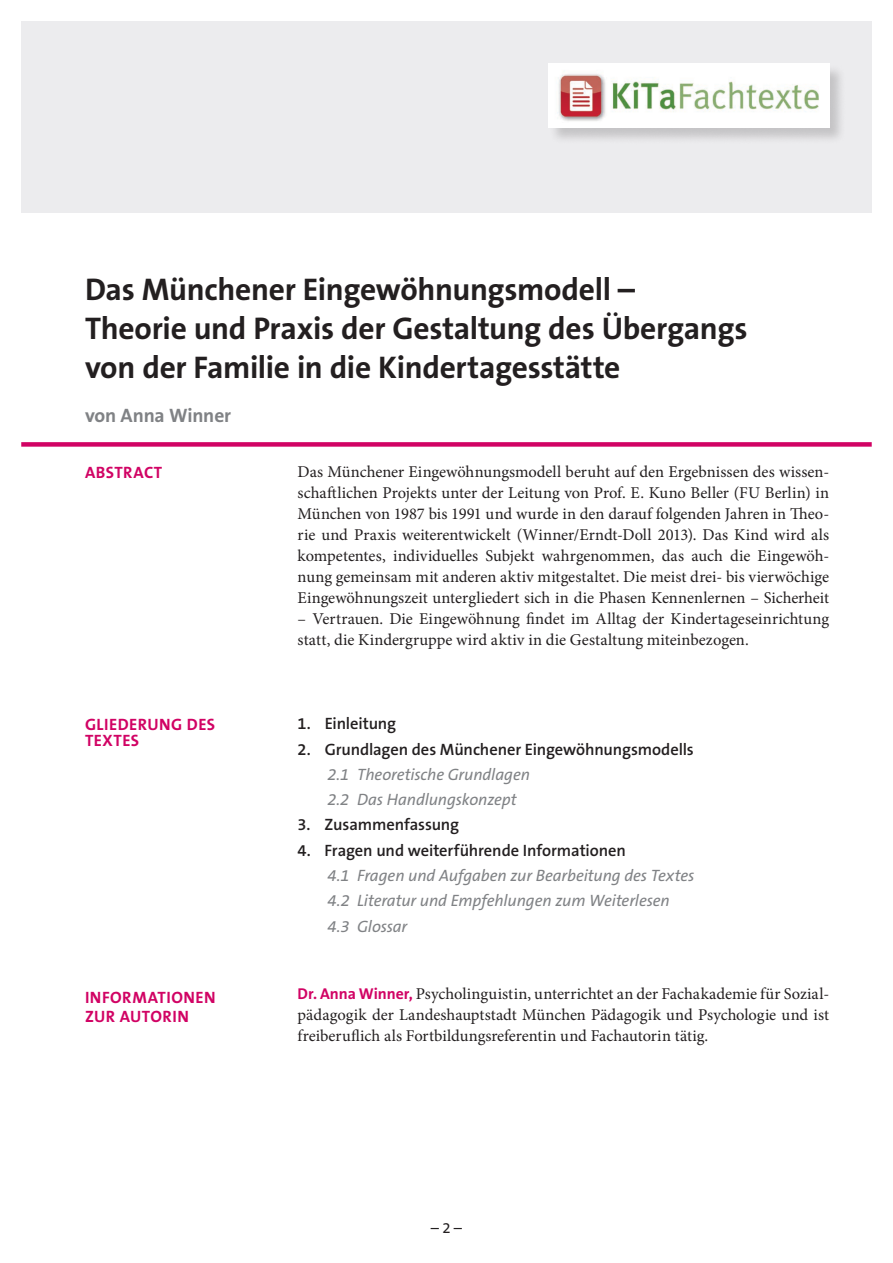
<style>
.page{position:relative;width:893px;height:1263px;background:#fff}
.page>*{position:absolute;margin:0;border:0;box-sizing:border-box;transform-origin:0 0}
.Titel{font:700 31.5px/39px "The Sans B7";letter-spacing:-.01em;color:#231f20}
.Name_der_Autorin__de{font:700 19.5px "The Sans B7";letter-spacing:-.01em;color:#808285}
.Studientext-Fließtex{font:16.5px/21px "Minion Pro";color:#231f20;text-align:justify}
.Gliederung_1{font:italic 16.5px "The Sans B5 Plain";letter-spacing:-.01em;color:#808285}
.Gliederung_1_minus7{font:600 16.5px "The Sans B6";letter-spacing:-.01em;color:#231f20}
.t1{font:700 16.5px/16.5px "The Sans B7";letter-spacing:.03em;color:#d10364}
.t2{font:15px "The Sans B5 Plain";color:#231f20}
.s1{font-family:"The Sans B7";font-weight:700;font-size:15.75px;color:#d10364}
</style>
<div class="page">
<div style="left:21px;top:442px;width:851px;height:5px;background:#d10364"></div>
<div style="left:21px;top:21px;width:851px;height:192px;background:#ececee"></div>
<div style="left:548px;top:63px;width:298px;height:82px;background:#231f20;opacity:.2"></div>
<img style="left:549px;top:64px;width:280px;height:64px">
<p class="Titel" style="left:85px;top:271px;width:664px">Das Münchener Eingewöhnungsmodell –<br>Theorie und Praxis der Gestaltung des Übergangs von der Familie in die Kindertagesstätte</p>
<p class="Name_der_Autorin__de" style="left:85px;top:405px;width:148px">von Anna Winner</p>
<p class="t1" style="left:85px;top:464px;width:79px">ABSTRACT</p>
<p class="Studientext-Fließtex" style="left:298px;top:462px;width:533px">Das Münchener Eingewöhnungsmodell beruht auf den Ergebnissen des wissen&shy;schaftlichen Projekts unter der Leitung von Prof. E. Kuno Beller (FU Berlin) in München von 1987 bis 1991 und wurde in den darauf folgenden Jahren in Theo&shy;rie und Praxis weiterentwickelt (Winner/Erndt-Doll 2013). Das Kind wird als kompetentes, individuelles Subjekt wahrgenommen, das auch die Eingewöh&shy;nung gemeinsam mit anderen aktiv mitgestaltet. Die meist drei- bis vierwöchige Eingewöhnungszeit untergliedert sich in die Phasen Kennenlernen – Sicherheit</p>
<p class="Studientext-Fließtex" style="left:298px;top:609px;width:533px">– Vertrauen. Die Eingewöhnung findet im Alltag der Kindertageseinrichtung statt, die Kindergruppe wird aktiv in die Gestaltung miteinbezogen.</p>
<p class="t1" style="left:85px;top:716px;width:132px">GLIEDERUNG DES<br>TEXTES</p>
<p class="Gliederung_1_minus7" style="left:298px;top:715px;width:100px">1. Einleitung</p>
<p class="Gliederung_1_minus7" style="left:298px;top:740px;width:398px">2. Grundlagen des Münchener Eingewöhnungsmodells</p>
<p class="Gliederung_1" style="left:327px;top:765px;width:204px">2.1 Theoretische Grundlagen</p>
<p class="Gliederung_1" style="left:327px;top:791px;width:191px">2.2 Das Handlungskonzept</p>
<p class="Gliederung_1_minus7" style="left:298px;top:816px;width:163px">3. Zusammenfassung</p>
<p class="Gliederung_1_minus7" style="left:298px;top:841px;width:330px">4. Fragen und weiterführende Informationen</p>
<p class="Gliederung_1" style="left:327px;top:866px;width:368px">4.1 Fragen und Aufgaben zur Bearbeitung des Textes</p>
<p class="Gliederung_1" style="left:327px;top:892px;width:344px">4.2 Literatur und Empfehlungen zum Weiterlesen</p>
<p class="Gliederung_1" style="left:327px;top:917px;width:81px">4.3 Glossar</p>
<p class="t1" style="left:85px;top:988px;width:132px;line-height:19.5px">INFORMATIONEN<br>ZUR AUTORIN</p>
<p class="Studientext-Fließtex" style="left:298px;top:983px;width:533px"><span class="s1">Dr. Anna Winner,</span> Psycholinguistin, unterrichtet an der Fachakademie für Sozial&shy;pädagogik der Landeshauptstadt München Pädagogik und Psychologie und ist freiberuflich als Fortbildungsreferentin und Fachautorin tätig.</p>
<p class="t2" style="left:431px;top:1219px;width:33px">– 2 –</p>
</div>
